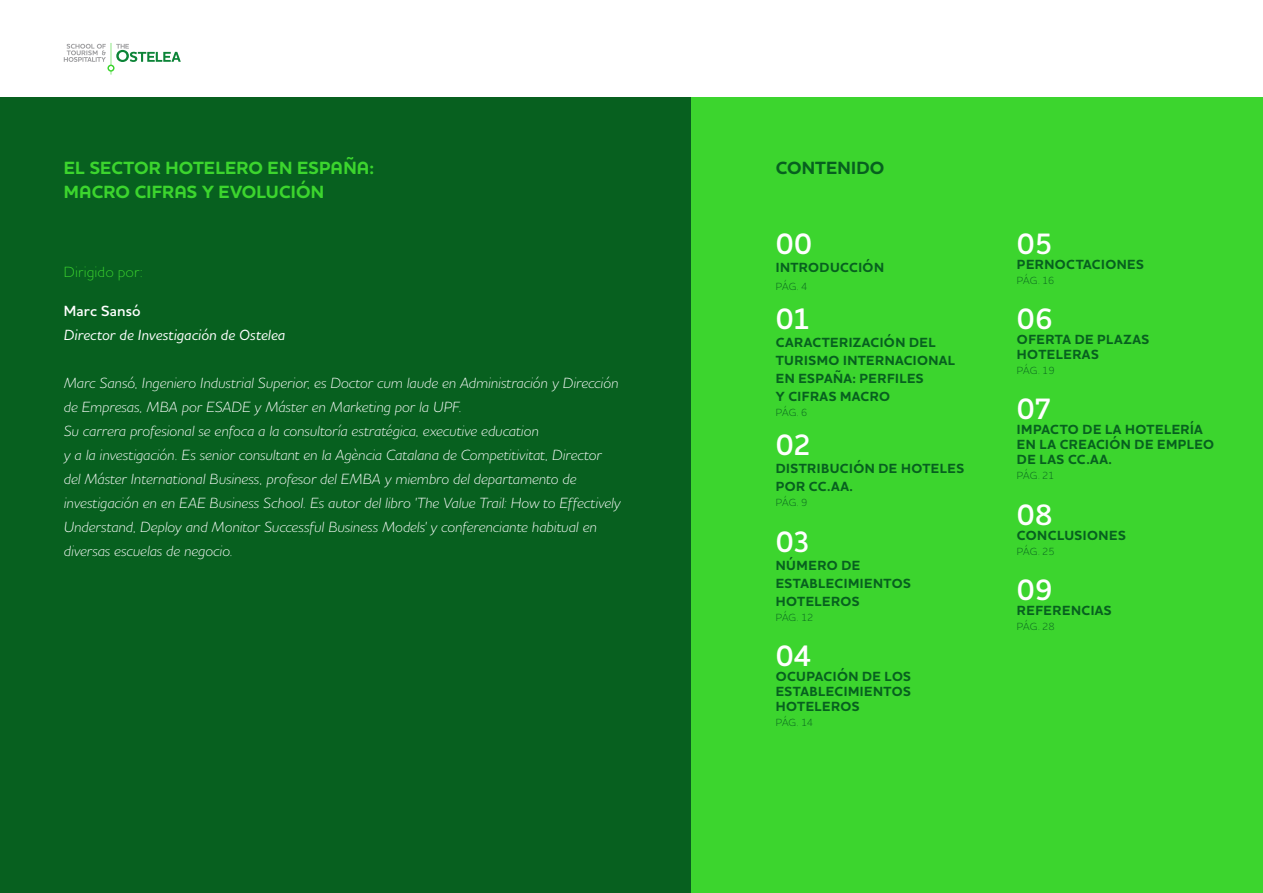
<style>
.page{position:relative;width:1263px;height:893px;background:#fff}
.page>*{position:absolute;margin:0;border:0;box-sizing:border-box;transform-origin:0 0}
.t1{font:600 30px "Houschka Pro";letter-spacing:-.005em;color:#fff}
.t2{font:700 18px/24px "Houschka Pro";letter-spacing:.01em;color:#3cd52e}
.t3{font:700 18px "Houschka Pro";letter-spacing:.005em;color:#07601f}
.t4{font:italic 300 15px/24px "Houschka Pro";color:#fff}
.t5{font:italic 500 15px "Houschka Pro";letter-spacing:.005em;color:#fff}
.t6{font:300 15px "Houschka Pro";letter-spacing:.01em;color:#3cd52e}
.t7{font:600 15px "Houschka Pro";letter-spacing:.01em;color:#fff}
.t8{font:700 13.5px/18px "Houschka Pro";letter-spacing:.035em;color:#07601f}
.t9{font:300 10.5px "Houschka Pro";letter-spacing:-.01em;color:#07601f}
</style>
<div class="page">
<div style="left:0;top:98px;width:691px;height:795px;background:#07601f"></div>
<div style="left:691px;top:98px;width:572px;height:795px;background:#3cd52e"></div>
<svg style="left:64px;top:43px;width:117px;height:32px"></svg>
<p class="t2" style="left:64px;top:156px;width:312px">EL SECTOR HOTELERO EN ESPAÑA:<br>MACRO CIFRAS Y EVOLUCIÓN</p>
<p class="t3" style="left:776px;top:156px;width:110px">CONTENIDO</p>
<p class="t6" style="left:64px;top:262px;width:80px">Dirigido por:</p>
<p class="t7" style="left:64px;top:301px;width:78px">Marc Sansó</p>
<p class="t5" style="left:64px;top:325px;width:223px">Director de Investigación de Ostelea</p>
<p class="t4" style="left:64px;top:371px;width:558px">Marc Sansó, Ingeniero Industrial Superior, es Doctor cum laude en Administración y Dirección de Empresas, MBA por ESADE y Máster en Marketing por la UPF.<br>Su carrera profesional se enfoca a la consultoría estratégica, executive education<br>y a la investigación. Es senior consultant en la Agència Catalana de Competitivitat, Director del Máster International Business, profesor del EMBA y miembro del departamento de investigación en en EAE Business School. Es autor del libro 'The Value Trail: How to Effectively Understand, Deploy and Monitor Successful Business Models' y conferenciante habitual en diversas escuelas de negocio.</p>
<h1 class="t1" style="left:776px;top:224px;width:38px">00</h1>
<p class="t8" style="left:776px;top:259px;width:110px">INTRODUCCIÓN</p>
<p class="t9" style="left:776px;top:280px;width:33px">PÁG. 4</p>
<h1 class="t1" style="left:776px;top:300px;width:36px">01</h1>
<p class="t8" style="left:776px;top:334px;width:181px">CARACTERIZACIÓN DEL<br>TURISMO INTERNACIONAL<br>EN ESPAÑA: PERFILES<br>Y CIFRAS MACRO</p>
<p class="t9" style="left:776px;top:406px;width:33px">PÁG. 6</p>
<h1 class="t1" style="left:776px;top:426px;width:37px">02</h1>
<p class="t8" style="left:776px;top:460px;width:190px">DISTRIBUCIÓN DE HOTELES<br>POR CC.AA.</p>
<p class="t9" style="left:776px;top:496px;width:33px">PÁG. 9</p>
<h1 class="t1" style="left:776px;top:522px;width:37px">03</h1>
<p class="t8" style="left:776px;top:556px;width:137px">NÚMERO DE<br>ESTABLECIMIENTOS<br>HOTELEROS</p>
<p class="t9" style="left:776px;top:610px;width:39px">PÁG. 12</p>
<h1 class="t1" style="left:776px;top:636px;width:37px">04</h1>
<p class="t8" style="left:776px;top:669px;width:137px;line-height:15px;text-align:justify">OCUPACIÓN DE LOS ESTABLECIMIENTOS HOTELEROS</p>
<p class="t9" style="left:776px;top:716px;width:39px">PÁG. 14</p>
<h1 class="t1" style="left:1017px;top:224px;width:37px">05</h1>
<p class="t8" style="left:1017px;top:256px;width:129px">PERNOCTACIONES</p>
<p class="t9" style="left:1017px;top:274px;width:39px">PÁG. 16</p>
<h1 class="t1" style="left:1017px;top:300px;width:38px">06</h1>
<p class="t8" style="left:1017px;top:332px;width:134px;line-height:15px">OFERTA DE PLAZAS<br>HOTELERAS</p>
<p class="t9" style="left:1017px;top:364px;width:39px">PÁG. 19</p>
<h1 class="t1" style="left:1017px;top:390px;width:37px">07</h1>
<p class="t8" style="left:1017px;top:423px;width:199px;line-height:15px">IMPACTO DE LA HOTELERÍA<br>EN LA CREACIÓN DE EMPLEO<br>DE LAS CC.AA.</p>
<p class="t9" style="left:1017px;top:469px;width:39px">PÁG. 21</p>
<h1 class="t1" style="left:1017px;top:495px;width:38px">08</h1>
<p class="t8" style="left:1017px;top:526px;width:110px">CONCLUSIONES</p>
<p class="t9" style="left:1017px;top:544px;width:39px">PÁG. 25</p>
<h1 class="t1" style="left:1017px;top:570px;width:37px">09</h1>
<p class="t8" style="left:1017px;top:602px;width:96px">REFERENCIAS</p>
<p class="t9" style="left:1017px;top:620px;width:39px">PÁG. 28</p>
</div>
